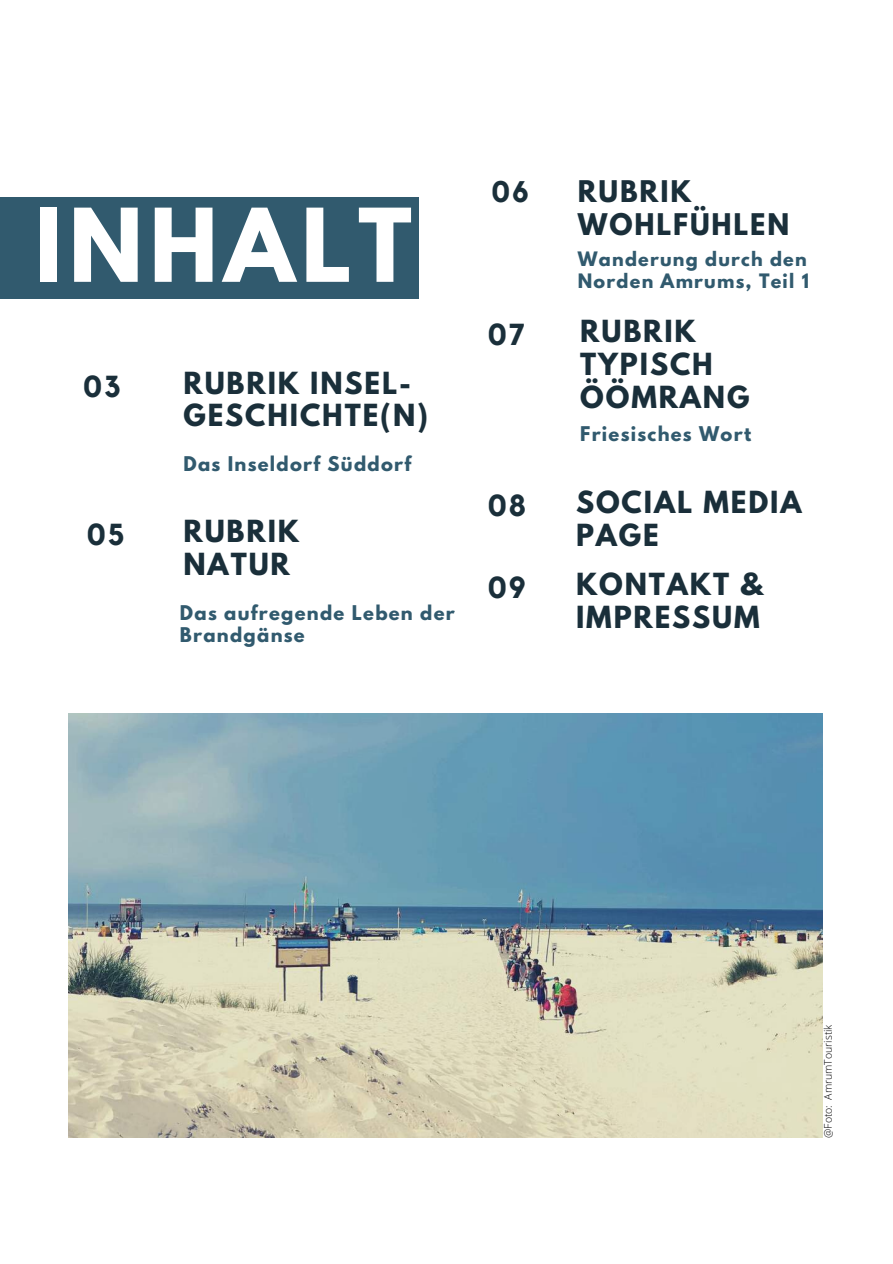
<style>
.page{position:relative;width:893px;height:1264px;background:#fff}
.page>*{position:absolute;margin:0;border:0;box-sizing:border-box;transform-origin:0 0}
.t1{font:700 89.85px "League Spartan";letter-spacing:.07em;color:#fff}
.t2{font:700 30.3px "Kollektif";letter-spacing:.07em;color:#1a2f3a}
.t3{font:700 29.7px "Kollektif";color:#1a2f3a}
.t4{font:700 27px/32.8px "League Spartan";letter-spacing:.07em;color:#1a2f3a}
.t5{font:700 26.4px/32.1px "League Spartan";letter-spacing:.07em;color:#1a2f3a}
.t6{font:700 18px/21.9px "League Spartan";letter-spacing:.07em;color:#315a6e}
.t7{font:700 17.55px/21.5px "League Spartan";letter-spacing:.07em;color:#315a6e}
.t8{font:300 10.5px "Open Sans";color:#000}
</style>
<div class="page">
<div style="left:0;top:197px;width:419px;height:101px;background:#315a6e"></div>
<img style="left:68px;top:713px;width:754px;height:424px">
<h1 class="t1" style="left:35px;top:201px;width:378px">INHALT</h1>
<p class="t2" style="left:83px;top:372px;width:39px">03</p>
<p class="t4" style="left:183px;top:370px;width:246px">RUBRIK INSEL-<br>GESCHICHTE(N)</p>
<p class="t6" style="left:183px;top:455px;width:229px">Das Inseldorf Süddorf</p>
<p class="t2" style="left:87px;top:520px;width:39px">05</p>
<p class="t4" style="left:183px;top:518px;width:117px">RUBRIK<br>NATUR</p>
<p class="t6" style="left:180px;top:603px;width:276px">Das aufregende Leben der<br>Brandgänse</p>
<p class="t3" style="left:491px;top:178px;width:39px">06</p>
<p class="t5" style="left:577px;top:179px;width:213px">RUBRIK<br>WOHLFÜHLEN</p>
<p class="t7" style="left:577px;top:250px;width:232px">Wanderung durch den<br>Norden Amrums, Teil 1</p>
<p class="t2" style="left:488px;top:321px;width:39px">07</p>
<p class="t4" style="left:580px;top:318px;width:171px">RUBRIK<br>TYPISCH<br>ÖÖMRANG</p>
<p class="t6" style="left:580px;top:425px;width:172px">Friesisches Wort</p>
<p class="t2" style="left:488px;top:491px;width:40px">08</p>
<p class="t4" style="left:576px;top:489px;width:227px">SOCIAL MEDIA<br>PAGE</p>
<p class="t2" style="left:488px;top:573px;width:40px">09</p>
<p class="t4" style="left:576px;top:571px;width:188px">KONTAKT &amp;<br>IMPRESSUM</p>
<p class="t8" style="left:820px;top:1137px;width:115px;rotate:-90deg">@Foto: AmrumTouristik</p>
</div>
